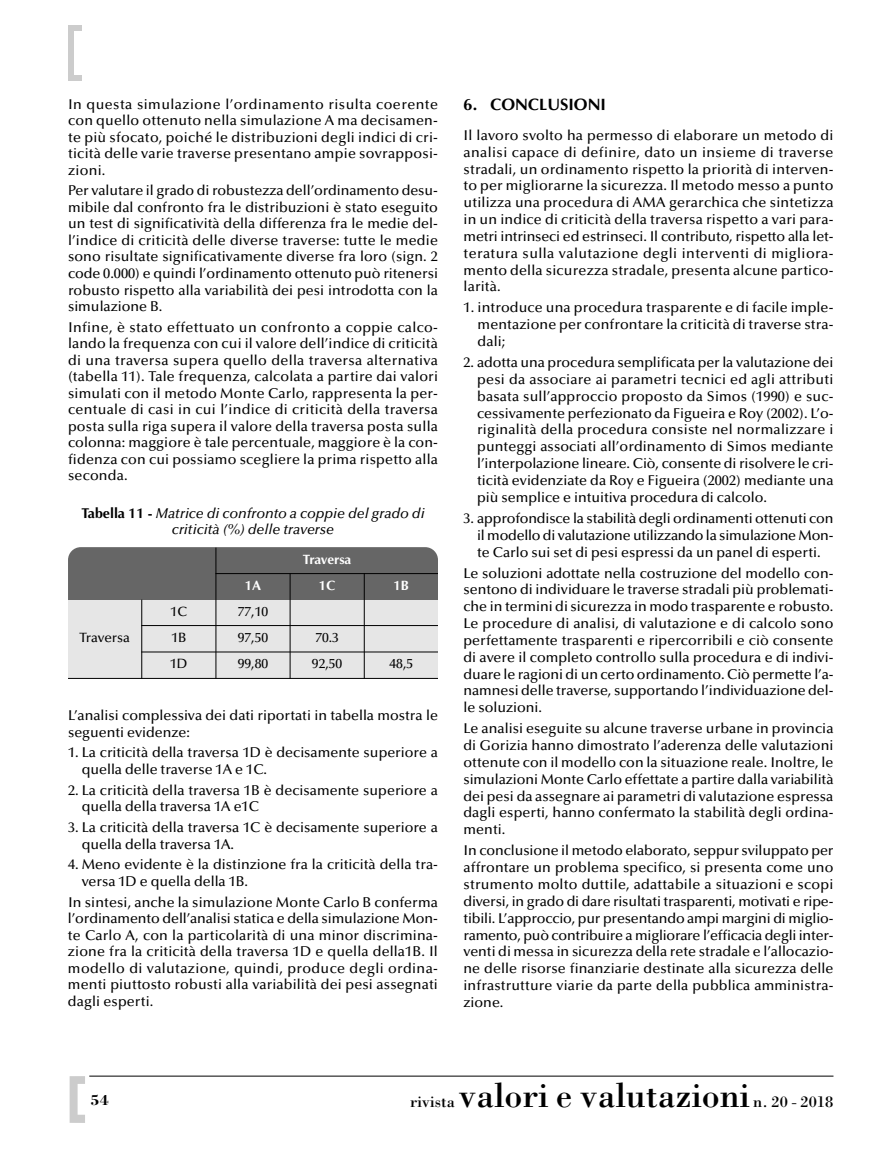
<style>
.page{position:relative;width:893px;height:1149px;background:#fff}
.page>*{position:absolute;margin:0;border:0;box-sizing:border-box;transform-origin:0 0}
.t1{font:36px "Bodoni";color:#000}
.t2{font:700 16.5px "Optima";color:#000}
.t3{font:700 15px "Bodoni";color:#000}
.t4{font:500 14.25px/16.8px "Optima";letter-spacing:.005em;color:#000;text-align:justify}
.t5{font:italic 500 14.25px/16.5px "Optima";color:#000;text-align:center}
.t6{font:500 13.5px "Optima";color:#000}
.t7{font:700 13.5px "Optima";letter-spacing:-.02em;color:#fff}
.t8{font:700 13.5px "Optima";color:#fff}
.s1{font-weight:700;font-style:normal}
.s2{font-size:16.5px}
</style>
<div class="page">
<div style="left:68px;top:26px;width:6px;height:51px;background:#ccc"></div>
<div style="left:68px;top:75px;width:13px;height:6px;background:#ccc"></div>
<div style="left:68px;top:26px;width:13px;height:5px;background:#ccc"></div>
<svg style="left:70px;top:1076px;width:15px;height:46px"></svg>
<hr style="left:89px;top:1075px;width:744px;height:1px;background:#000">
<div style="left:68px;top:547px;width:370px;height:69px;background:#666;border-radius:13px"></div>
<div style="left:68px;top:600px;width:370px;height:78px;background:#e6e6e6"></div>
<hr style="left:141px;top:599px;width:1px;height:79px;background:#000">
<hr style="left:215px;top:547px;width:1px;height:131px;background:#000">
<hr style="left:290px;top:573px;width:1px;height:105px;background:#000">
<hr style="left:364px;top:573px;width:1px;height:105px;background:#000">
<hr style="left:215px;top:573px;width:223px;height:1px;background:#000">
<hr style="left:141px;top:625px;width:297px;height:1px;background:#000">
<hr style="left:141px;top:651px;width:297px;height:1px;background:#000">
<hr style="left:68px;top:677px;width:370px;height:1px;background:#000">
<p class="t4" style="left:68px;top:97px;width:371px">In questa simulazione l’ordinamento risulta coerente con quello ottenuto nella simulazione A ma decisamen&shy;te più sfocato, poiché le distribuzioni degli indici di cri&shy;ticità delle varie traverse presentano ampie sovrapposi&shy;zioni.</p>
<p class="t4" style="left:68px;top:184px;width:371px">Per valutare il grado di robustezza dell’ordinamento desu&shy;mibile dal confronto fra le distribuzioni è stato eseguito un test di significatività della differenza fra le medie del&shy;l’indice di criticità delle diverse traverse: tutte le medie sono risultate significativamente diverse fra loro (sign. 2 code 0.000) e quindi l’ordinamento ottenuto può ritenersi robusto rispetto alla variabilità dei pesi introdotta con la simulazione B.</p>
<p class="t4" style="left:68px;top:320px;width:371px">Infine, è stato effettuato un confronto a coppie calco&shy;lando la frequenza con cui il valore dell’indice di criticità di una traversa supera quello della traversa alternativa (tabella 11). Tale frequenza, calcolata a partire dai valori simulati con il metodo Monte Carlo, rappresenta la per&shy;centuale di casi in cui l’indice di criticità della traversa posta sulla riga supera il valore della traversa posta sulla colonna: maggiore è tale percentuale, maggiore è la con&shy;fidenza con cui possiamo scegliere la prima rispetto alla seconda.</p>
<p class="t5" style="left:81px;top:506px;width:345px"><span class="s1">Tabella 11 -</span> Matrice di confronto a coppie del grado di criticità (%) delle traverse</p>
<p class="t7" style="left:303px;top:551px;width:50px">Traversa</p>
<p class="t6" style="left:79px;top:632px;width:52px">Traversa</p>
<p class="t8" style="left:245px;top:577px;width:18px">1A</p>
<p class="t8" style="left:319px;top:577px;width:18px">1C</p>
<p class="t8" style="left:393px;top:577px;width:17px">1B</p>
<p class="t6" style="left:171px;top:605px;width:18px">1C</p>
<p class="t6" style="left:238px;top:605px;width:32px">77,10</p>
<p class="t6" style="left:171px;top:632px;width:16px">1B</p>
<p class="t6" style="left:238px;top:632px;width:32px">97,50</p>
<p class="t6" style="left:315px;top:632px;width:25px">70.3</p>
<p class="t6" style="left:170px;top:658px;width:19px">1D</p>
<p class="t6" style="left:238px;top:658px;width:32px">99,80</p>
<p class="t6" style="left:312px;top:658px;width:32px">92,50</p>
<p class="t6" style="left:390px;top:658px;width:25px">48,5</p>
<p class="t4" style="left:68px;top:708px;width:371px">L’analisi complessiva dei dati riportati in tabella mostra le seguenti evidenze:</p>
<p class="t4" style="left:82px;top:745px;width:358px;text-indent:-14px">1. La criticità della traversa 1D è decisamente superiore a quella delle traverse 1A e 1C.</p>
<p class="t4" style="left:82px;top:782px;width:358px;text-indent:-14px">2. La criticità della traversa 1B è decisamente superiore a quella della traversa 1A e1C</p>
<p class="t4" style="left:82px;top:820px;width:358px;text-indent:-14px">3. La criticità della traversa 1C è decisamente superiore a quella della traversa 1A.</p>
<p class="t4" style="left:82px;top:857px;width:358px;text-indent:-14px">4. Meno evidente è la distinzione fra la criticità della tra&shy;versa 1D e quella della 1B.</p>
<p class="t4" style="left:68px;top:894px;width:371px">In sintesi, anche la simulazione Monte Carlo B conferma l’ordinamento dell’analisi statica e della simulazione Mon&shy;te Carlo A, con la particolarità di una minor discrimina&shy;zione fra la criticità della traversa 1D e quella della1B. Il modello di valutazione, quindi, produce degli ordina&shy;menti piuttosto robusti alla variabilità dei pesi assegnati dagli esperti.</p>
<p class="t2" style="left:463px;top:95px;width:144px">6. CONCLUSIONI</p>
<p class="t4" style="left:463px;top:128px;width:371px">Il lavoro svolto ha permesso di elaborare un metodo di analisi capace di definire, dato un insieme di traverse stradali, un ordinamento rispetto la priorità di interven&shy;to per migliorarne la sicurezza. Il metodo messo a punto utilizza una procedura di AMA gerarchica che sintetizza in un indice di criticità della traversa rispetto a vari para&shy;metri intrinseci ed estrinseci. Il contributo, rispetto alla let&shy;teratura sulla valutazione degli interventi di migliora&shy;mento della sicurezza stradale, presenta alcune partico&shy;larità.</p>
<p class="t4" style="left:478px;top:300px;width:357px;text-indent:-14px">1. introduce una procedura trasparente e di facile imple&shy;mentazione per confrontare la criticità di traverse stra&shy;dali;</p>
<p class="t4" style="left:477px;top:355px;width:358px;text-indent:-14px">2. adotta una procedura semplificata per la valutazione dei pesi da associare ai parametri tecnici ed agli attributi basata sull’approccio proposto da Simos (1990) e suc&shy;cessivamente perfezionato da Figueira e Roy (2002). L’o&shy;riginalità della procedura consiste nel normalizzare i punteggi associati all’ordinamento di Simos mediante l’interpolazione lineare. Ciò, consente di risolvere le cri&shy;ticità evidenziate da Roy e Figueira (2002) mediante una più semplice e intuitiva procedura di calcolo.</p>
<p class="t4" style="left:477px;top:511px;width:358px;text-indent:-14px">3. approfondisce la stabilità degli ordinamenti ottenuti con il modello di valutazione utilizzando la simulazione Mon&shy;te Carlo sui set di pesi espressi da un panel di esperti.</p>
<p class="t4" style="left:463px;top:565px;width:371px">Le soluzioni adottate nella costruzione del modello con&shy;sentono di individuare le traverse stradali più problemati&shy;che in termini di sicurezza in modo trasparente e robusto.<br>Le procedure di analisi, di valutazione e di calcolo sono perfettamente trasparenti e ripercorribili e ciò consente di avere il completo controllo sulla procedura e di indivi&shy;duare le ragioni di un certo ordinamento. Ciò permette l’a&shy;namnesi delle traverse, supportando l’individuazione del&shy;le soluzioni.</p>
<p class="t4" style="left:463px;top:721px;width:371px">Le analisi eseguite su alcune traverse urbane in provincia di Gorizia hanno dimostrato l’aderenza delle valutazioni ottenute con il modello con la situazione reale. Inoltre, le simulazioni Monte Carlo effettate a partire dalla variabilità dei pesi da assegnare ai parametri di valutazione espressa dagli esperti, hanno confermato la stabilità degli ordina&shy;menti.</p>
<p class="t4" style="left:463px;top:843px;width:371px">In conclusione il metodo elaborato, seppur sviluppato per affrontare un problema specifico, si presenta come uno strumento molto duttile, adattabile a situazioni e scopi diversi, in grado di dare risultati trasparenti, motivati e ripe&shy;tibili. L’approccio, pur presentando ampi margini di miglio&shy;ramento, può contribuire a migliorare l’efficacia degli inter&shy;venti di messa in sicurezza della rete stradale e l’allocazio&shy;ne delle risorse finanziarie destinate alla sicurezza delle infrastrutture viarie da parte della pubblica amministra&shy;zione.</p>
<p class="t3" style="left:91px;top:1090px;width:20px">54</p>
<h1 class="t1" style="left:410px;top:1072px;width:425px"><span class="s2">rivista</span> valori e valutazioni <span class="s2">n. 20 - 2018</span></h1>
</div>
